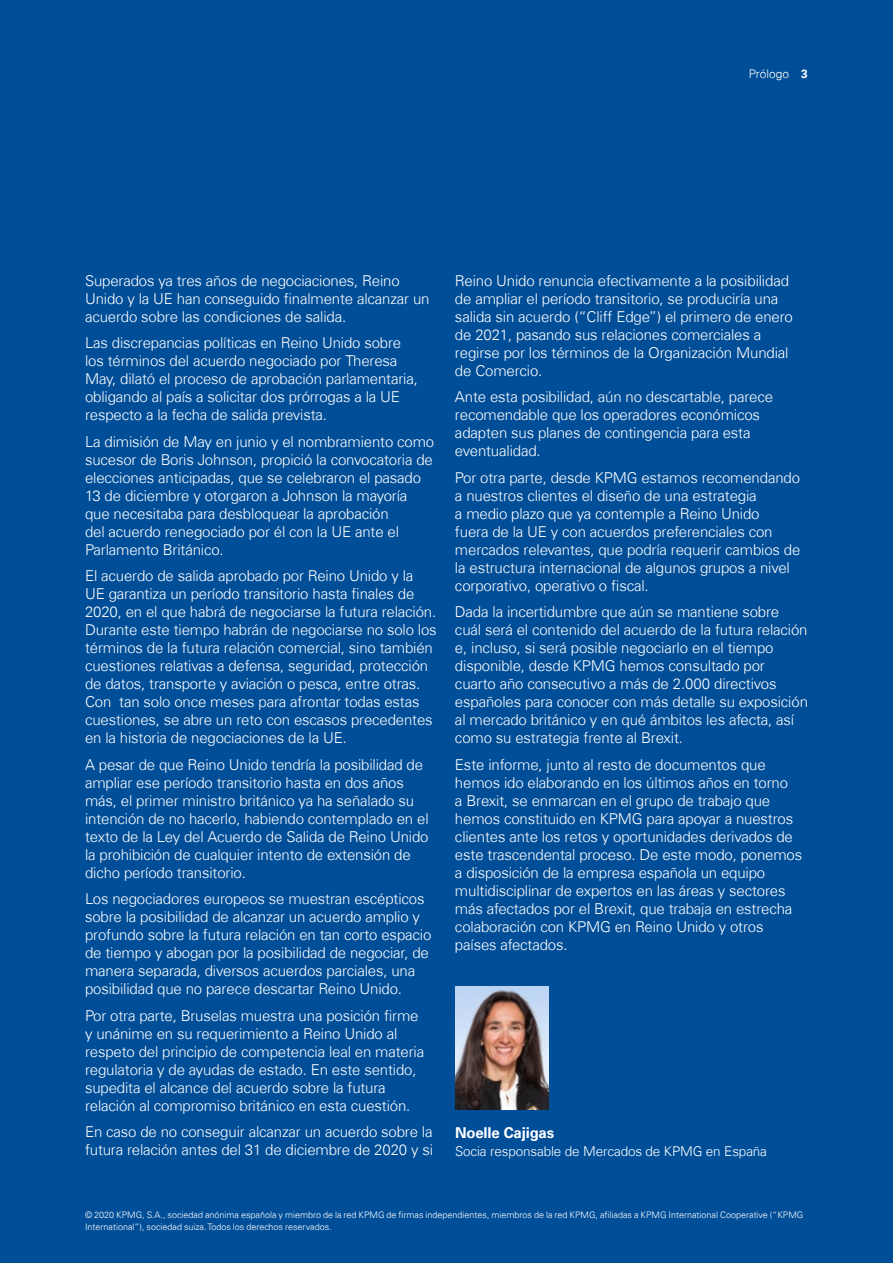
<style>
.page{position:relative;width:893px;height:1263px;background:#004e98}
.page>*{position:absolute;margin:0;border:0;box-sizing:border-box;transform-origin:0 0}
.t1{font:300 15px/18px "Universfor KPMG";letter-spacing:-.01em;color:#fff}
.t2{font:700 15px "Universfor KPMG";letter-spacing:-.01em;color:#fff}
.t3{font:300 13.5px "Universfor KPMG";letter-spacing:-.01em;color:#fff}
.t4{font:300 12px "Univers 45";color:#fff}
.t5{font:300 9px/12px "Univers 45";color:#fff}
.s1{font-family:"Univers 65";font-weight:700}
</style>
<div class="page">
<img style="left:456px;top:986px;width:92px;height:124px">
<p class="t4" style="left:749px;top:66px;width:61px">Prólogo <span class="s1">3</span></p>
<p class="t1" style="left:85px;top:271px;width:346px">Superados ya tres años de negociaciones, Reino<br>Unido y la UE han conseguido finalmente alcanzar un acuerdo sobre las condiciones de salida.</p>
<p class="t1" style="left:85px;top:334px;width:334px">Las discrepancias políticas en Reino Unido sobre los términos del acuerdo negociado por Theresa May, dilató el proceso de aprobación parlamentaria, obligando al país a solicitar dos prórrogas a la UE respecto a la fecha de salida prevista.</p>
<p class="t1" style="left:85px;top:432px;width:351px">La dimisión de May en junio y el nombramiento como sucesor de Boris Johnson, propició la convocatoria de elecciones anticipadas, que se celebraron el pasado 13 de diciembre y otorgaron a Johnson la mayoría que necesitaba para desbloquear la aprobación<br>del acuerdo renegociado por él con la UE ante el Parlamento Británico.</p>
<p class="t1" style="left:85px;top:567px;width:353px">El acuerdo de salida aprobado por Reino Unido y la UE garantiza un período transitorio hasta finales de 2020, en el que habrá de negociarse la futura relación.<br>Durante este tiempo habrán de negociarse no solo los términos de la futura relación comercial, sino también cuestiones relativas a defensa, seguridad, protección de datos, transporte y aviación o pesca, entre otras.<br>Con tan solo once meses para afrontar todas estas cuestiones, se abre un reto con escasos precedentes en la historia de negociaciones de la UE.</p>
<p class="t1" style="left:85px;top:755px;width:345px">A pesar de que Reino Unido tendría la posibilidad de ampliar ese período transitorio hasta en dos años más, el primer ministro británico ya ha señalado su intención de no hacerlo, habiendo contemplado en el texto de la Ley del Acuerdo de Salida de Reino Unido la prohibición de cualquier intento de extensión de dicho período transitorio.</p>
<p class="t1" style="left:85px;top:890px;width:348px">Los negociadores europeos se muestran escépticos sobre la posibilidad de alcanzar un acuerdo amplio y profundo sobre la futura relación en tan corto espacio de tiempo y abogan por la posibilidad de negociar, de manera separada, diversos acuerdos parciales, una posibilidad que no parece descartar Reino Unido.</p>
<p class="t1" style="left:85px;top:1006px;width:341px">Por otra parte, Bruselas muestra una posición firme y unánime en su requerimiento a Reino Unido al respeto del principio de competencia leal en materia regulatoria y de ayudas de estado. En este sentido, supedita el alcance del acuerdo sobre la futura relación al compromiso británico en esta cuestión.</p>
<p class="t1" style="left:85px;top:1123px;width:349px">En caso de no conseguir alcanzar un acuerdo sobre la futura relación antes del 31 de diciembre de 2020 y si</p>
<p class="t1" style="left:455px;top:271px;width:339px">Reino Unido renuncia efectivamente a la posibilidad de ampliar el período transitorio, se produciría una salida sin acuerdo (“Cliff Edge”) el primero de enero de 2021, pasando sus relaciones comerciales a regirse por los términos de la Organización Mundial de Comercio.</p>
<p class="t1" style="left:455px;top:388px;width:320px">Ante esta posibilidad, aún no descartable, parece recomendable que los operadores económicos adapten sus planes de contingencia para esta eventualidad.</p>
<p class="t1" style="left:455px;top:468px;width:347px">Por otra parte, desde KPMG estamos recomendando a nuestros clientes el diseño de una estrategia<br>a medio plazo que ya contemple a Reino Unido<br>fuera de la UE y con acuerdos preferenciales con mercados relevantes, que podría requerir cambios de la estructura internacional de algunos grupos a nivel corporativo, operativo o fiscal.</p>
<p class="t1" style="left:455px;top:603px;width:354px">Dada la incertidumbre que aún se mantiene sobre cuál será el contenido del acuerdo de la futura relación e, incluso, si será posible negociarlo en el tiempo disponible, desde KPMG hemos consultado por cuarto año consecutivo a más de 2.000 directivos españoles para conocer con más detalle su exposición al mercado británico y en qué ámbitos les afecta, así como su estrategia frente al Brexit.</p>
<p class="t1" style="left:455px;top:755px;width:349px">Este informe, junto al resto de documentos que hemos ido elaborando en los últimos años en torno<br>a Brexit, se enmarcan en el grupo de trabajo que hemos constituido en KPMG para apoyar a nuestros clientes ante los retos y oportunidades derivados de este trascendental proceso. De este modo, ponemos a disposición de la empresa española un equipo multidisciplinar de expertos en las áreas y sectores más afectados por el Brexit, que trabaja en estrecha colaboración con KPMG en Reino Unido y otros países afectados.</p>
<p class="t2" style="left:455px;top:1123px;width:101px">Noelle Cajigas</p>
<p class="t3" style="left:455px;top:1143px;width:314px">Socia responsable de Mercados de KPMG en España</p>
<p class="t5" style="left:85px;top:1209px;width:720px">© 2020 KPMG, S.A., sociedad anónima española y miembro de la red KPMG de firmas independientes, miembros de la red KPMG, afiliadas a KPMG International Cooperative (“KPMG<br>International”), sociedad suiza. Todos los derechos reservados.</p>
</div>
